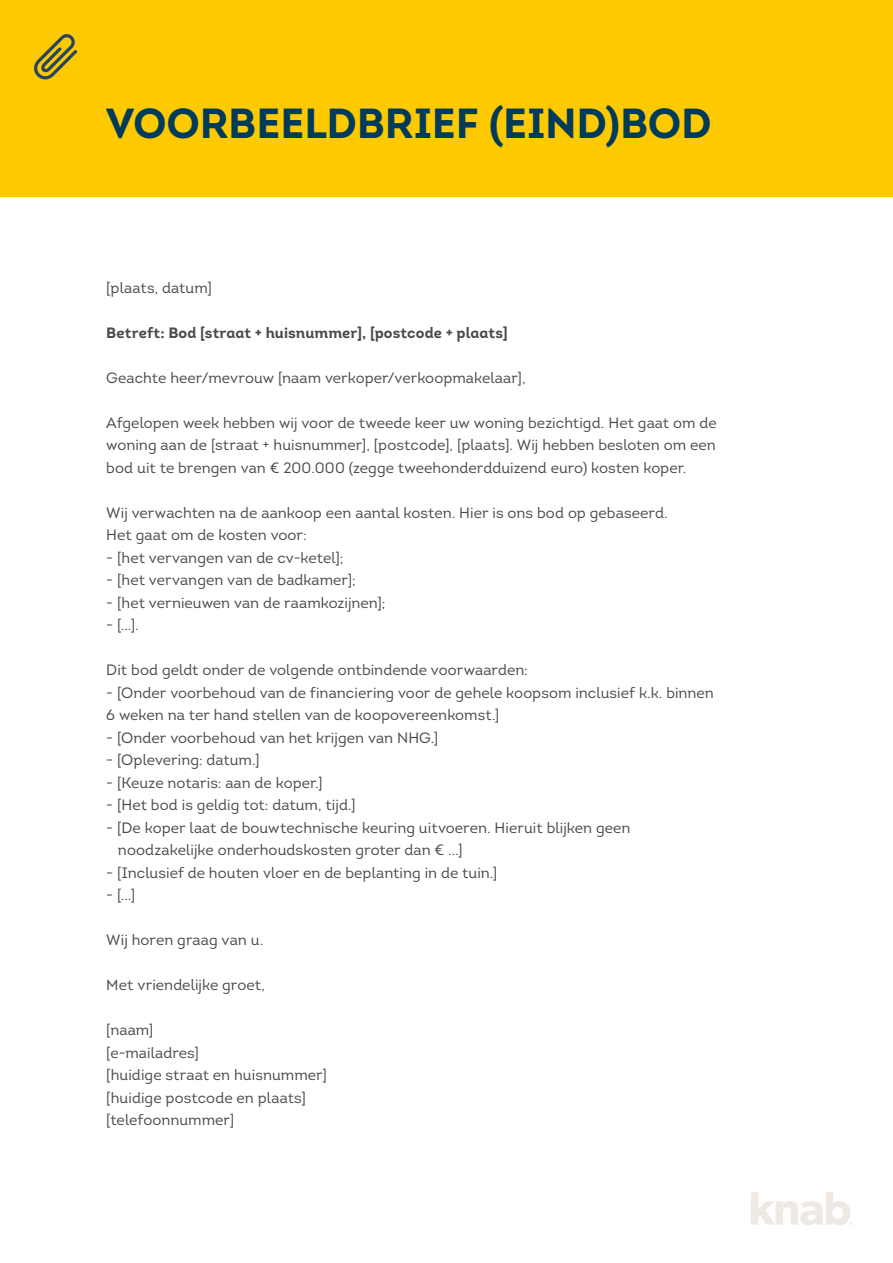
<style>
.page{position:relative;width:893px;height:1263px;background:#fff}
.page>*{position:absolute;margin:0;border:0;box-sizing:border-box;transform-origin:0 0}
.t1{font:42px "Intro Bold Caps";letter-spacing:-.005em;color:#003b5a}
.t2{font:15px/22.5px "Intro";letter-spacing:.005em;color:#4a4a49}
.t3{font:15px "Intro Bold Alt";letter-spacing:.005em;color:#4a4a49}
</style>
<div class="page">
<div style="left:0;top:0;width:893px;height:197px;background:#fdc900"></div>
<svg style="left:34px;top:34px;width:43px;height:45px"></svg>
<svg style="left:751px;top:1192px;width:101px;height:33px"></svg>
<h1 class="t1" style="left:106px;top:96px;width:607px">VOORBEELDBRIEF (EIND)BOD</h1>
<p class="t2" style="left:106px;top:276px;width:107px">[plaats, datum]</p>
<p class="t3" style="left:106px;top:323px;width:403px">Betreft: Bod [straat + huisnummer], [postcode + plaats]</p>
<p class="t2" style="left:106px;top:366px;width:421px">Geachte heer/mevrouw [naam verkoper/verkoopmakelaar],</p>
<p class="t2" style="left:106px;top:411px;width:612px;text-align:justify">Afgelopen week hebben wij voor de tweede keer uw woning bezichtigd. Het gaat om de woning aan de [straat + huisnummer], [postcode], [plaats]. Wij hebben besloten om een bod uit te brengen van € 200.000 (zegge tweehonderdduizend euro) kosten koper.</p>
<p class="t2" style="left:106px;top:501px;width:563px">Wij verwachten na de aankoop een aantal kosten. Hier is ons bod op gebaseerd.<br>Het gaat om de kosten voor:</p>
<p class="t2" style="left:106px;top:546px;width:239px">- [het vervangen van de cv-ketel];</p>
<p class="t2" style="left:106px;top:569px;width:251px">- [het vervangen van de badkamer];</p>
<p class="t2" style="left:106px;top:591px;width:281px">- [het vernieuwen van de raamkozijnen];</p>
<p class="t2" style="left:106px;top:614px;width:34px">- [...].</p>
<p class="t2" style="left:106px;top:659px;width:423px">Dit bod geldt onder de volgende ontbindende voorwaarden:</p>
<p class="t2" style="left:106px;top:681px;width:609px">- [Onder voorbehoud van de financiering voor de gehele koopsom inclusief k.k. binnen<br>6 weken na ter hand stellen van de koopovereenkomst.]</p>
<p class="t2" style="left:106px;top:726px;width:333px">- [Onder voorbehoud van het krijgen van NHG.]</p>
<p class="t2" style="left:106px;top:749px;width:155px">- [Oplevering: datum.]</p>
<p class="t2" style="left:106px;top:771px;width:218px">- [Keuze notaris: aan de koper.]</p>
<p class="t2" style="left:106px;top:794px;width:251px">- [Het bod is geldig tot: datum, tijd.]</p>
<p class="t2" style="left:118px;top:816px;width:514px;text-indent:-12px">- [De koper laat de bouwtechnische keuring uitvoeren. Hieruit blijken geen noodzakelijke onderhoudskosten groter dan € ...]</p>
<p class="t2" style="left:106px;top:861px;width:393px">- [Inclusief de houten vloer en de beplanting in de tuin.]</p>
<p class="t2" style="left:106px;top:884px;width:30px">- [...]</p>
<p class="t2" style="left:106px;top:929px;width:158px">Wij horen graag van u.</p>
<p class="t2" style="left:106px;top:974px;width:160px">Met vriendelijke groet,</p>
<p class="t2" style="left:106px;top:1019px;width:222px">[naam]<br>[e-mailadres]<br>[huidige straat en huisnummer] [huidige postcode en plaats] [telefoonnummer]</p>
</div>
